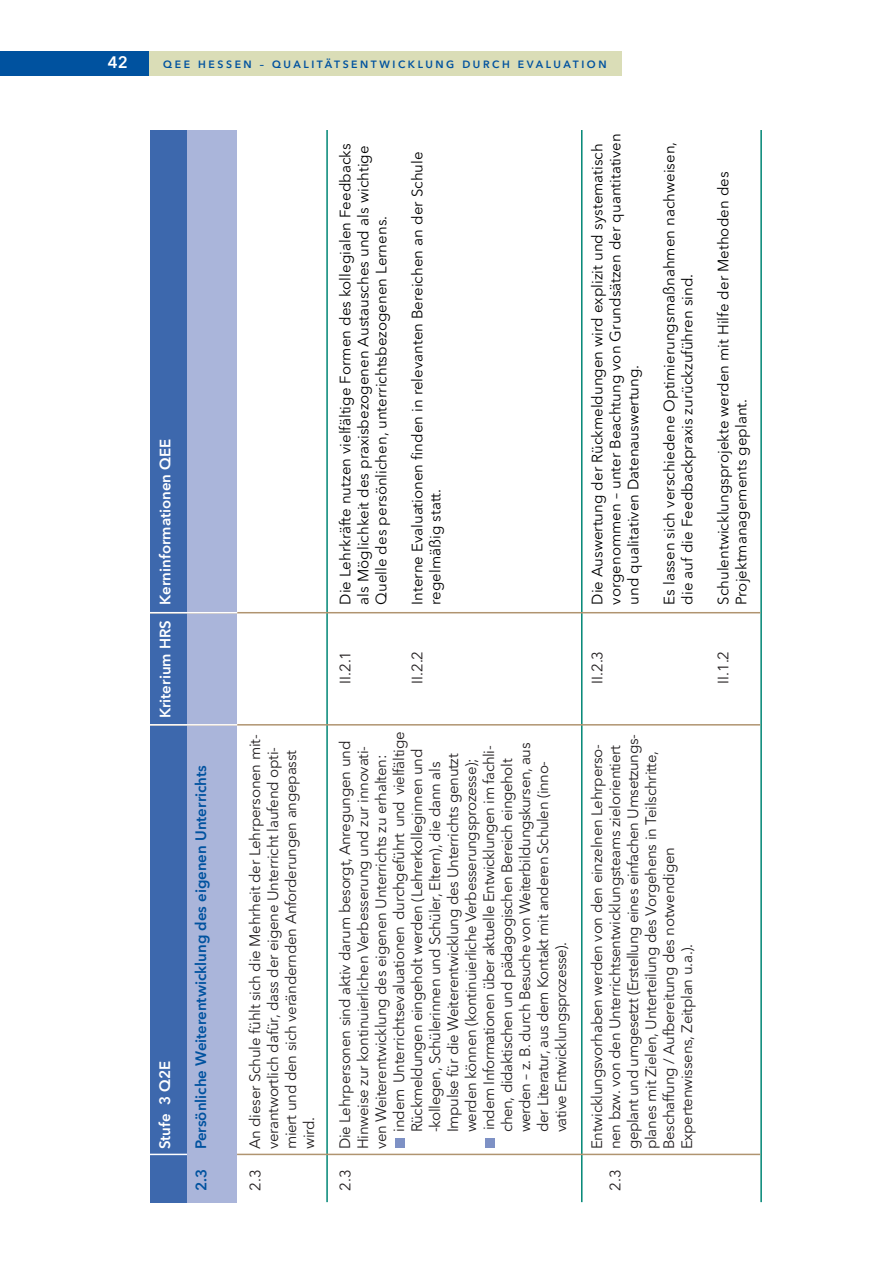
<style>
.page{position:relative;width:893px;height:1263px;background:#fff}
.page>*{position:absolute;margin:0;border:0;box-sizing:border-box;transform-origin:0 0}
.t1{font:600 16.5px "Avenir Next LT Pro";color:#fff}
.t2{font:15px/18px "Avenir Next LT Pro";letter-spacing:-.02em;color:#231f20}
.t3{font:15px/18px "Avenir Next LT Pro";color:#000}
.t4{font:600 15px "Avenir Next LT Pro";color:#00529f}
.t5{font:600 15px "Avenir Next LT Pro";color:#fff}
.t6{font:600 10.5px "Avenir Next LT Pro";letter-spacing:.245em;color:#00529f}
</style>
<div class="page">
<div style="left:21px;top:51px;width:600px;height:24px;background:#daddb7"></div>
<div style="left:0;top:51px;width:148px;height:24px;background:#00529f"></div>
<div style="left:150px;top:130px;width:87px;height:1072px;background:#aab5da"></div>
<div style="left:150px;top:130px;width:37px;height:1072px;background:#3d68ad"></div>
<div style="left:485px;top:1139px;width:9px;height:9px;background:#7e91c5"></div>
<div style="left:395px;top:1139px;width:9px;height:9px;background:#7e91c5"></div>
<hr style="left:326px;top:130px;width:2px;height:1072px;background:#008675">
<hr style="left:581px;top:130px;width:1px;height:1072px;background:#008675">
<hr style="left:760px;top:130px;width:2px;height:1072px;background:#008675">
<hr style="left:237px;top:1154px;width:523px;height:1px;background:#b09470">
<hr style="left:150px;top:1154px;width:37px;height:1px;background:#fff">
<hr style="left:150px;top:724px;width:610px;height:2px;background:#b09470">
<hr style="left:150px;top:724px;width:87px;height:2px;background:#fff">
<hr style="left:150px;top:612px;width:610px;height:1px;background:#b09470">
<hr style="left:150px;top:612px;width:87px;height:1px;background:#fff">
<p class="t1" style="left:108px;top:56px;width:22px">42</p>
<p class="t6" style="left:163px;top:60px;width:445px">QEE HESSEN – QUALITÄTSENTWICKLUNG DURCH EVALUATION</p>
<p class="t5" style="left:159px;top:605px;width:167px;rotate:-90deg">Kerninformationen QEE</p>
<p class="t3" style="left:337px;top:605px;width:463px;rotate:-90deg">Die Lehrkräfte nutzen vielfältige Formen des kollegialen Feedbacks als Möglichkeit des praxisbezogenen Austausches und als wichtige<br>Quelle des persönlichen, unterrichtsbezogenen Lernens.</p>
<p class="t3" style="left:409px;top:605px;width:455px;rotate:-90deg">Interne Evaluationen finden in relevanten Bereichen an der Schule regelmäßig statt.</p>
<p class="t3" style="left:589px;top:605px;width:473px;rotate:-90deg">Die Auswertung der Rückmeldungen wird explizit und systematisch vorgenommen – unter Beachtung von Grundsätzen der quantitativen und qualitativen Datenauswertung.</p>
<p class="t3" style="left:661px;top:605px;width:465px;rotate:-90deg">Es lassen sich verschiedene Optimierungsmaßnahmen nachweisen, die auf die Feedbackpraxis zurückzuführen sind.</p>
<p class="t3" style="left:715px;top:605px;width:435px;rotate:-90deg">Schulentwicklungsprojekte werden mit Hilfe der Methoden des<br>Projektmanagements geplant.</p>
<p class="t5" style="left:159px;top:718px;width:100px;rotate:-90deg">Kriterium HRS</p>
<p class="t5" style="left:159px;top:1149px;width:90px;rotate:-90deg">Stufe 3 Q2E</p>
<p class="t4" style="left:195px;top:1149px;width:386px;rotate:-90deg">Persönliche Weiterentwicklung des eigenen Unterrichts</p>
<p class="t2" style="left:337px;top:684px;width:34px;rotate:-90deg">II.2.1</p>
<p class="t2" style="left:409px;top:684px;width:34px;rotate:-90deg">II.2.2</p>
<p class="t2" style="left:589px;top:684px;width:34px;rotate:-90deg">II.2.3</p>
<p class="t2" style="left:715px;top:684px;width:34px;rotate:-90deg">II.1.2</p>
<p class="t2" style="left:391px;top:1132px;width:402px;rotate:-90deg">indem Unterrichtsevaluationen durchgeführt und vielfältige</p>
<p class="t2" style="left:247px;top:1149px;width:416px;rotate:-90deg">An dieser Schule fühlt sich die Mehrheit der Lehrpersonen mit&shy;verantwortlich dafür, dass der eigene Unterricht laufend opti&shy;miert und den sich verändernden Anforderungen angepasst wird.</p>
<p class="t2" style="left:337px;top:1149px;width:410px;rotate:-90deg">Die Lehrpersonen sind aktiv darum besorgt, Anregungen und</p>
<p class="t2" style="left:355px;top:1149px;width:405px;rotate:-90deg">Hinweise zur kontinuierlichen Verbesserung und zur innovati-</p>
<p class="t2" style="left:373px;top:1149px;width:396px;rotate:-90deg">ven Weiterentwicklung des eigenen Unterrichts zu erhalten:</p>
<p class="t2" style="left:517px;top:1132px;width:391px;rotate:-90deg">werden – z. B. durch Be suche von Weiterbildungskursen, aus</p>
<p class="t2" style="left:481px;top:1130px;width:386px;rotate:-90deg">indem Informationen über aktuelle Entwicklungen im fachli-</p>
<p class="t2" style="left:409px;top:1132px;width:385px;rotate:-90deg">Rückmeldungen eingeholt werden (Lehrerkolleginnen und</p>
<p class="t2" style="left:427px;top:1132px;width:372px;rotate:-90deg">-kollegen, Schülerinnen und Schüler, Eltern), die dann als</p>
<p class="t2" style="left:445px;top:1132px;width:380px;rotate:-90deg">Impulse für die Weiterentwicklung des Unterrichts genutzt</p>
<p class="t2" style="left:463px;top:1132px;width:376px;rotate:-90deg">werden können (kontinuierliche Verbesserungsprozesse);</p>
<p class="t2" style="left:499px;top:1132px;width:375px;rotate:-90deg">chen, didaktischen und pädagogischen Bereich eingeholt</p>
<p class="t2" style="left:535px;top:1132px;width:373px;rotate:-90deg">der Literatur, aus dem Kontakt mit anderen Schulen (inno-</p>
<p class="t2" style="left:553px;top:1132px;width:192px;rotate:-90deg">vative Entwicklungsprozesse).</p>
<p class="t2" style="left:589px;top:1149px;width:417px;rotate:-90deg">Entwicklungsvorhaben werden von den einzelnen Lehrperso - nen bzw. von den Unterrichtsentwicklungsteams zielorientiert geplant und umgesetzt (Erstellung eines einfachen Umsetzungs&shy;planes mit Zielen, Unterteilung des Vorgehens in Teilschritte, Beschaffung / Aufbereitung des notwendigen Expertenwissens, Zeitplan u.a.).</p>
<p class="t4" style="left:195px;top:1191px;width:24px;rotate:-90deg">2.3</p>
<p class="t2" style="left:247px;top:1191px;width:23px;rotate:-90deg">2.3</p>
<p class="t2" style="left:337px;top:1191px;width:23px;rotate:-90deg">2.3</p>
<p class="t2" style="left:607px;top:1191px;width:23px;rotate:-90deg">2.3</p>
</div>
